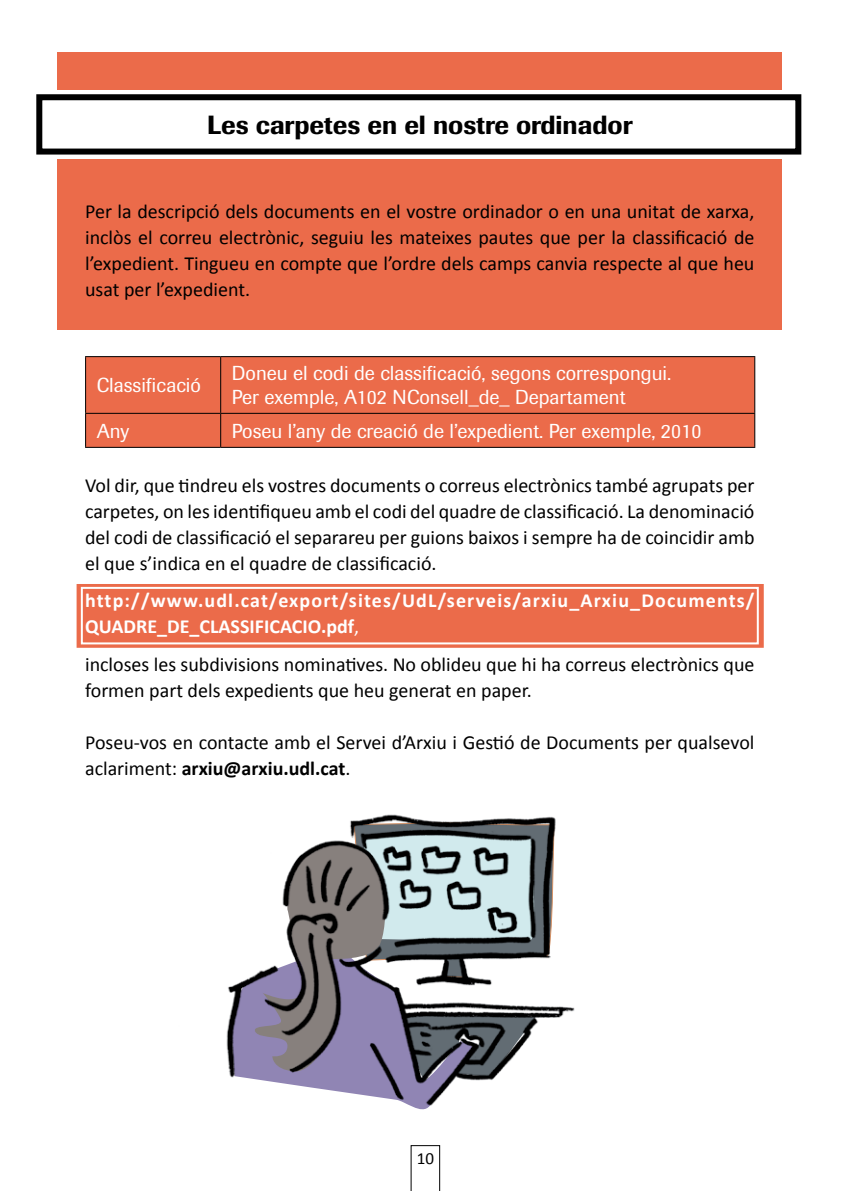
<style>
.page{position:relative;width:851px;height:1191px;background:#fff}
.page>*{position:absolute;margin:0;border:0;box-sizing:border-box;transform-origin:0 0}
.t1{font:500 26px "Imago";color:#000}
.t2{font:20px/26px "Calibri";color:#000;text-align:justify}
.t3{font:20px/24px "Imago";color:#fff}
.t4{font:700 20px/26px "Calibri";letter-spacing:.055em;color:#fff}
.t5{font:17px "Calibri";color:#000}
.s1{font-weight:400}
.s2{font-weight:700}
</style>
<div class="page">
<svg style="left:410px;top:1145px;width:30px;height:46px"></svg>
<svg style="left:77px;top:584px;width:686px;height:64px;fill:#eb6b4a"></svg>
<div style="left:81px;top:587px;width:677px;height:57px;background:#eb6b4a;border:2px solid #fff"></div>
<div style="left:57px;top:52px;width:724px;height:278px;background:#eb6b4a"></div>
<div style="left:23px;top:90px;width:798px;height:69px;background:#fff"></div>
<div style="left:36px;top:94px;width:765px;height:61px;border:6px solid #000"></div>
<div style="left:86px;top:357px;width:668px;height:90px;background:#eb6b4a"></div>
<hr style="left:85px;top:356px;width:136px;height:1px;background:#000">
<hr style="left:85px;top:357px;width:1px;height:56px;background:#000">
<hr style="left:221px;top:356px;width:534px;height:1px;background:#000">
<hr style="left:220px;top:357px;width:1px;height:56px;background:#000">
<hr style="left:754px;top:357px;width:1px;height:56px;background:#000">
<hr style="left:85px;top:413px;width:136px;height:1px;background:#000">
<hr style="left:85px;top:414px;width:1px;height:33px;background:#000">
<hr style="left:221px;top:413px;width:534px;height:1px;background:#000">
<hr style="left:220px;top:414px;width:1px;height:33px;background:#000">
<hr style="left:754px;top:414px;width:1px;height:33px;background:#000">
<hr style="left:85px;top:447px;width:136px;height:1px;background:#000">
<hr style="left:221px;top:447px;width:534px;height:1px;background:#000">
<img style="left:226px;top:814px;width:349px;height:296px">
<h1 class="t1" style="left:207px;top:109px;width:427px">Les carpetes en el nostre ordinador</h1>
<p class="t2" style="left:85px;top:197px;width:670px">Per la descripció dels documents en el vostre ordinador o en una unitat de xarxa, inclòs el correu electrònic, seguiu les mateixes pautes que per la classificació de l’expedient. Tingueu en compte que l’ordre dels camps canvia respecte al que heu usat per l’expedient.</p>
<p class="t3" style="left:97px;top:374px;width:106px">Classificació</p>
<p class="t3" style="left:232px;top:362px;width:441px">Doneu el codi de classificació, segons correspongui.<br>Per exemple, A102 NConsell_de_ Departament</p>
<p class="t3" style="left:97px;top:419px;width:34px">Any</p>
<p class="t3" style="left:232px;top:419px;width:471px">Poseu l’any de creació de l’expedient. Per exemple, 2010</p>
<p class="t2" style="left:85px;top:471px;width:670px">Vol dir, que tindreu els vostres documents o correus electrònics també agrupats per carpetes, on les identifiqueu amb el codi del quadre de classificació. La denominació del codi de classificació el separareu per guions baixos i sempre ha de coincidir amb el que s’indica en el quadre de classificació.</p>
<p class="t4" style="left:85px;top:586px;width:670px">http://www.udl.cat/export/sites/UdL/serveis/arxiu_Arxiu_Documents/<br>QUADRE_DE_CLASSIFICACIO.pdf<span class="s1">,</span></p>
<p class="t2" style="left:85px;top:650px;width:670px">incloses les subdivisions nominatives. No oblideu que hi ha correus electrònics que formen part dels expedients que heu generat en paper.</p>
<p class="t2" style="left:85px;top:728px;width:670px">Poseu-vos en contacte amb el Servei d’Arxiu i Gestió de Documents per qualsevol aclariment: <span class="s2">arxiu@arxiu.udl.cat</span>.</p>
<p class="t5" style="left:417px;top:1147px;width:19px">10</p>
</div>
